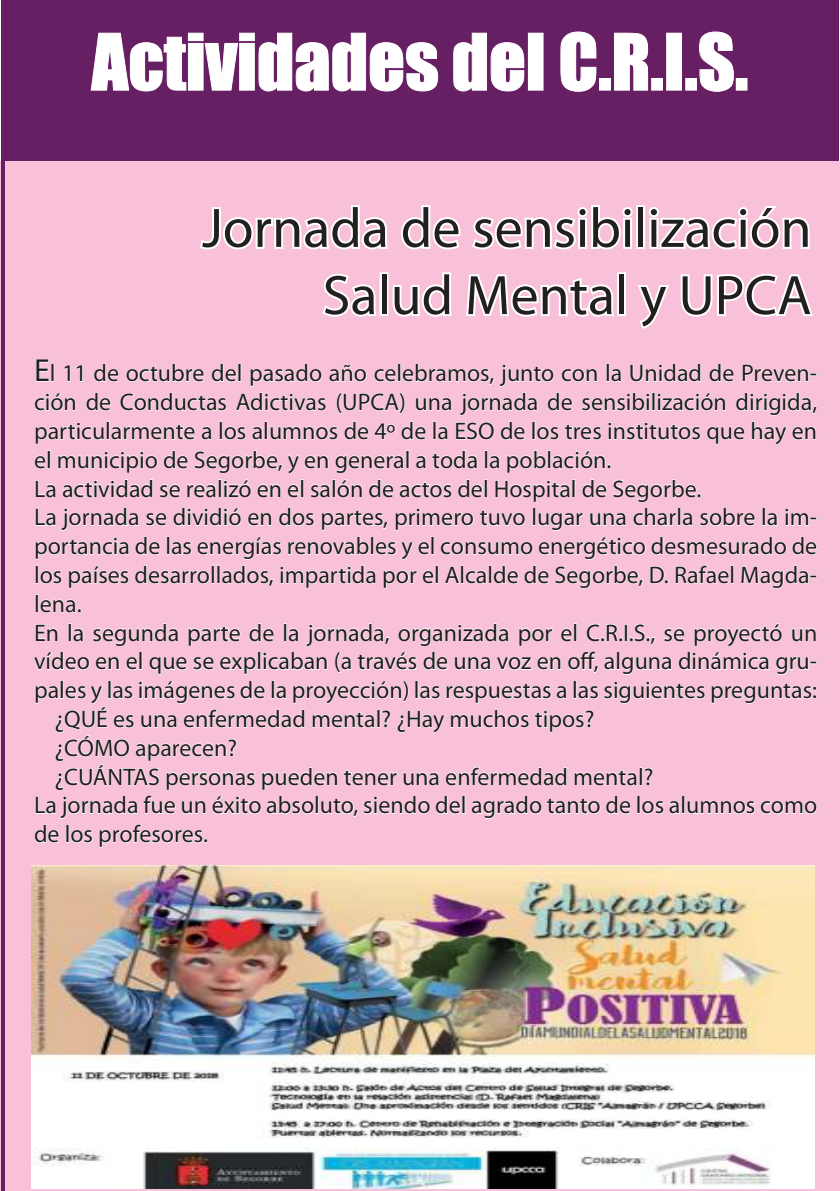
<style>
.page{position:relative;width:840px;height:1191px;background:#fff}
.page>*{position:absolute;margin:0;border:0;box-sizing:border-box;transform-origin:0 0}
.t1{font:72px "Impact";color:#fff}
.t2{font:56px/67.2px "Myriad Pro";color:#221f1f;text-align:right}
.t3{font:24px "Myriad Pro";color:#221f1f}
.s1{font-size:32px}
</style>
<div class="page">
<div style="left:0;top:162px;width:9px;height:1029px;background:#f8c1d9"></div>
<div style="left:1px;top:0;width:837px;height:1191px;background:#671f64"></div>
<svg style="left:90px;top:32px;width:348px;height:60px"></svg>
<svg style="left:453px;top:32px;width:71px;height:60px"></svg>
<div style="left:527px;top:33px;width:16px;height:58px;border:1px solid #fff"></div>
<svg style="left:560px;top:31px;width:36px;height:61px"></svg>
<div style="left:598px;top:78px;width:12px;height:13px;border:1px solid #fff"></div>
<svg style="left:614px;top:32px;width:34px;height:59px"></svg>
<div style="left:650px;top:78px;width:12px;height:13px;border:1px solid #fff"></div>
<div style="left:665px;top:33px;width:16px;height:58px;border:1px solid #fff"></div>
<div style="left:684px;top:78px;width:12px;height:13px;border:1px solid #fff"></div>
<svg style="left:699px;top:31px;width:35px;height:61px"></svg>
<div style="left:735px;top:78px;width:12px;height:13px;border:1px solid #fff"></div>
<div style="left:6px;top:162px;width:833px;height:1029px;background:#f8c1d9"></div>
<svg style="left:200px;top:205px;width:188px;height:45px"></svg>
<svg style="left:401px;top:205px;width:60px;height:45px"></svg>
<svg style="left:472px;top:205px;width:161px;height:45px"></svg>
<div style="left:636px;top:205px;width:8px;height:44px;border:4px solid #fff"></div>
<svg style="left:649px;top:206px;width:161px;height:44px"></svg>
<svg style="left:323px;top:273px;width:54px;height:44px"></svg>
<div style="left:379px;top:272px;width:9px;height:44px;border:4px solid #fff"></div>
<svg style="left:392px;top:272px;width:60px;height:45px"></svg>
<svg style="left:466px;top:274px;width:148px;height:43px"></svg>
<div style="left:616px;top:272px;width:9px;height:44px;border:4px solid #fff"></div>
<svg style="left:638px;top:285px;width:31px;height:44px"></svg>
<svg style="left:680px;top:273px;width:133px;height:44px"></svg>
<svg style="left:34px;top:359px;width:783px;height:230px"></svg>
<svg style="left:36px;top:595px;width:45px;height:18px"></svg>
<svg style="left:34px;top:623px;width:782px;height:225px"></svg>
<img style="left:32px;top:866px;width:781px;height:322px">
<h1 class="t1" style="left:92px;top:23px;width:658px">Actividades del C.R.I.S.</h1>
<h2 class="t2" style="left:202px;top:196px;width:610px">Jornada de sensibilización<br>Salud Mental y UPCA</h2>
<p class="t3" style="left:34px;top:361px;width:784px"><span class="s1">E</span>l 11 de octubre del pasado año celebramos, junto con la Unidad de Preven-</p>
<p class="t3" style="left:34px;top:390px;width:784px">ción de Conductas Adictivas (UPCA) una jornada de sensibilización dirigida,</p>
<p class="t3" style="left:34px;top:419px;width:784px">particularmente a los alumnos de 4º de la ESO de los tres institutos que hay en</p>
<p class="t3" style="left:34px;top:448px;width:578px">el municipio de Segorbe, y en general a toda la población.</p>
<p class="t3" style="left:34px;top:476px;width:668px">La actividad se realizó en el salón de actos del Hospital de Segorbe.</p>
<p class="t3" style="left:34px;top:505px;width:784px">La jornada se dividió en dos partes, primero tuvo lugar una charla sobre la im-</p>
<p class="t3" style="left:34px;top:534px;width:784px">portancia de las energías renovables y el consumo energético desmesurado de</p>
<p class="t3" style="left:34px;top:563px;width:784px">los países desarrollados, impartida por el Alcalde de Segorbe, D. Rafael Magda-</p>
<p class="t3" style="left:34px;top:592px;width:49px">lena.</p>
<p class="t3" style="left:34px;top:620px;width:784px">En la segunda parte de la jornada, organizada por el C.R.I.S., se proyectó un</p>
<p class="t3" style="left:34px;top:649px;width:784px">vídeo en el que se explicaban (a través de una voz en off, alguna dinámica gru-</p>
<p class="t3" style="left:34px;top:678px;width:784px">pales y las imágenes de la proyección) las respuestas a las siguientes preguntas:</p>
<p class="t3" style="left:54px;top:707px;width:541px">¿QUÉ es una enfermedad mental? ¿Hay muchos tipos?</p>
<p class="t3" style="left:54px;top:736px;width:184px">¿CÓMO aparecen?</p>
<p class="t3" style="left:54px;top:764px;width:600px">¿CUÁNTAS personas pueden tener una enfermedad mental?</p>
<p class="t3" style="left:34px;top:793px;width:784px">La jornada fue un éxito absoluto, siendo del agrado tanto de los alumnos como</p>
<p class="t3" style="left:34px;top:822px;width:175px">de los profesores.</p>
</div>
